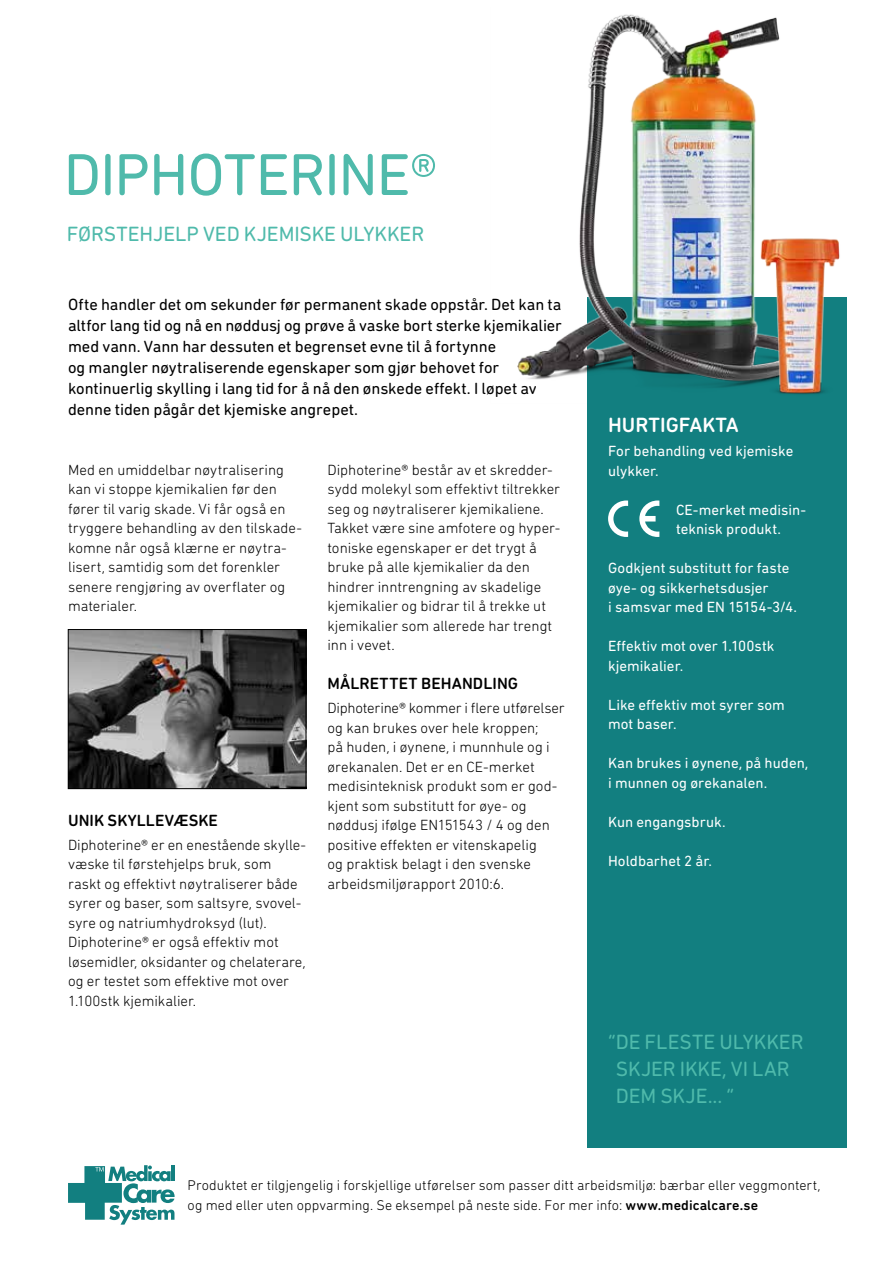
<style>
.page{position:relative;width:893px;height:1263px;background:#fff}
.page>*{position:absolute;margin:0;border:0;box-sizing:border-box;transform-origin:0 0}
.t1{font:60px "DIN Next Rounded LT Pro";letter-spacing:-.015em;color:#4fbaab}
.t2{font:21px/27px "DIN Next Rounded LT Pro";letter-spacing:-.005em;color:#4fbaab}
.t3{font:500 21px "DIN Next Rounded LT Pro";color:#fff}
.t4{font:16.5px/21px "DIN Next Rounded LT Pro";letter-spacing:-.005em;color:#000}
.t5{font:500 16.5px "DIN Next Rounded LT Pro";letter-spacing:.005em;color:#000}
.t6{font:300 15px/19.5px "DIN Next Rounded LT Pro";color:#000}
.t7{font:15px/19.5px "DIN Next Rounded LT Pro";color:#fff}
.t8{font:300 14.25px/19.5px "DIN Next Rounded LT Pro";letter-spacing:.005em;color:#000}
.s1{font-weight:500}
</style>
<div class="page">
<div style="left:587px;top:298px;width:259px;height:850px;background:#127f80"></div>
<img style="left:70px;top:631px;width:234px;height:156px">
<div style="left:68px;top:629px;width:238px;height:160px;border:1px solid #000"></div>
<img style="left:517px;top:14px;width:263px;height:374px">
<img style="left:754px;top:235px;width:93px;height:166px">
<svg style="left:68px;top:1165px;width:107px;height:59px"></svg>
<svg style="left:608px;top:500px;width:20px;height:37px"></svg>
<svg style="left:639px;top:500px;width:20px;height:37px"></svg>
<h1 class="t1" style="left:64px;top:140px;width:375px">DIPHOTERINE®</h1>
<h2 class="t2" style="left:67px;top:220px;width:359px">FØRSTEHJELP VED KJEMISKE ULYKKER</h2>
<p class="t4" style="left:68px;top:294px;width:495px">Ofte handler det om sekunder før permanent skade oppstår. Det kan ta altfor lang tid og nå en nøddusj og prøve å vaske bort sterke kjemikalier med vann. Vann har dessuten et begrenset evne til å fortynne<br>og mangler nøytraliserende egenskaper som gjør behovet for kontinuerlig skylling i lang tid for å nå den ønskede effekt. I løpet av denne tiden pågår det kjemiske angrepet.</p>
<p class="t6" style="left:68px;top:460px;width:235px">Med en umiddelbar nøytralisering kan vi stoppe kjemikalien før den fører til varig skade. Vi får også en tryggere behandling av den tilskade&shy;komne når også klærne er nøytra&shy;lisert, samtidig som det forenkler senere rengjøring av overflater og materialer.</p>
<p class="t5" style="left:68px;top:811px;width:151px">UNIK SKYLLEVÆSKE</p>
<p class="t6" style="left:68px;top:834px;width:240px">Diphoterine® er en enestående skylle&shy;væske til førstehjelps bruk, som raskt og effektivt nøytraliserer både syrer og baser, som saltsyre, svovel&shy;syre og natriumhydroksyd (lut).<br>Diphoterine® er også effektiv mot løsemidler, oksidanter og chelaterare, og er testet som effektive mot over 1.100stk kjemikalier.</p>
<p class="t6" style="left:327px;top:460px;width:234px">Diphoterine® består av et skredder&shy;sydd molekyl som effektivt tiltrekker seg og nøytraliserer kjemikaliene.<br>Takket være sine amfotere og hyper&shy;toniske egenskaper er det trygt å bruke på alle kjemikalier da den hindrer inntrengning av skadelige kjemikalier og bidrar til å trekke ut kjemikalier som allerede har trengt inn i vevet.</p>
<p class="t5" style="left:327px;top:674px;width:192px">MÅLRETTET BEHANDLING</p>
<p class="t6" style="left:327px;top:698px;width:239px">Diphoterine® kommer i flere utførelser og kan brukes over hele kroppen;<br>på huden, i øynene, i munnhule og i ørekanalen. Det er en CE-merket medisinteknisk produkt som er god&shy;kjent som substitutt for øye- og nøddusj ifølge EN151543 / 4 og den positive effekten er vitenskapelig<br>og praktisk belagt i den svenske arbeidsmiljørapport 2010:6.</p>
<h2 class="t3" style="left:608px;top:413px;width:132px">HURTIGFAKTA</h2>
<p class="t7" style="left:608px;top:441px;width:187px">For behandling ved kjemiske ulykker.</p>
<p class="t7" style="left:676px;top:500px;width:131px">CE-merket medisin&shy;teknisk produkt.</p>
<p class="t7" style="left:608px;top:558px;width:190px">Godkjent substitutt for faste øye- og sikkerhetsdusjer<br>i samsvar med EN 15154-3/4.</p>
<p class="t7" style="left:608px;top:636px;width:168px">Effektiv mot over 1.100stk kjemikalier.</p>
<p class="t7" style="left:608px;top:695px;width:178px">Like effektiv mot syrer som mot baser.</p>
<p class="t7" style="left:608px;top:753px;width:202px">Kan brukes i øynene, på huden, i munnen og ørekanalen.</p>
<p class="t7" style="left:608px;top:812px;width:119px">Kun engangsbruk.</p>
<p class="t7" style="left:608px;top:851px;width:105px">Holdbarhet 2 år.</p>
<h2 class="t2" style="left:616px;top:1028px;width:189px;text-indent:-8px">”DE FLESTE ULYKKER<br>SKJER IKKE, VI LAR<br>DEM SKJE... ”</h2>
<p class="t8" style="left:188px;top:1175px;width:634px">Produktet er tilgjengelig i forskjellige utførelser som passer ditt arbeidsmiljø: bærbar eller veggmontert, og med eller uten oppvarming. Se eksempel på neste side. For mer info: <span class="s1">www.medicalcare.se</span></p>
</div>
